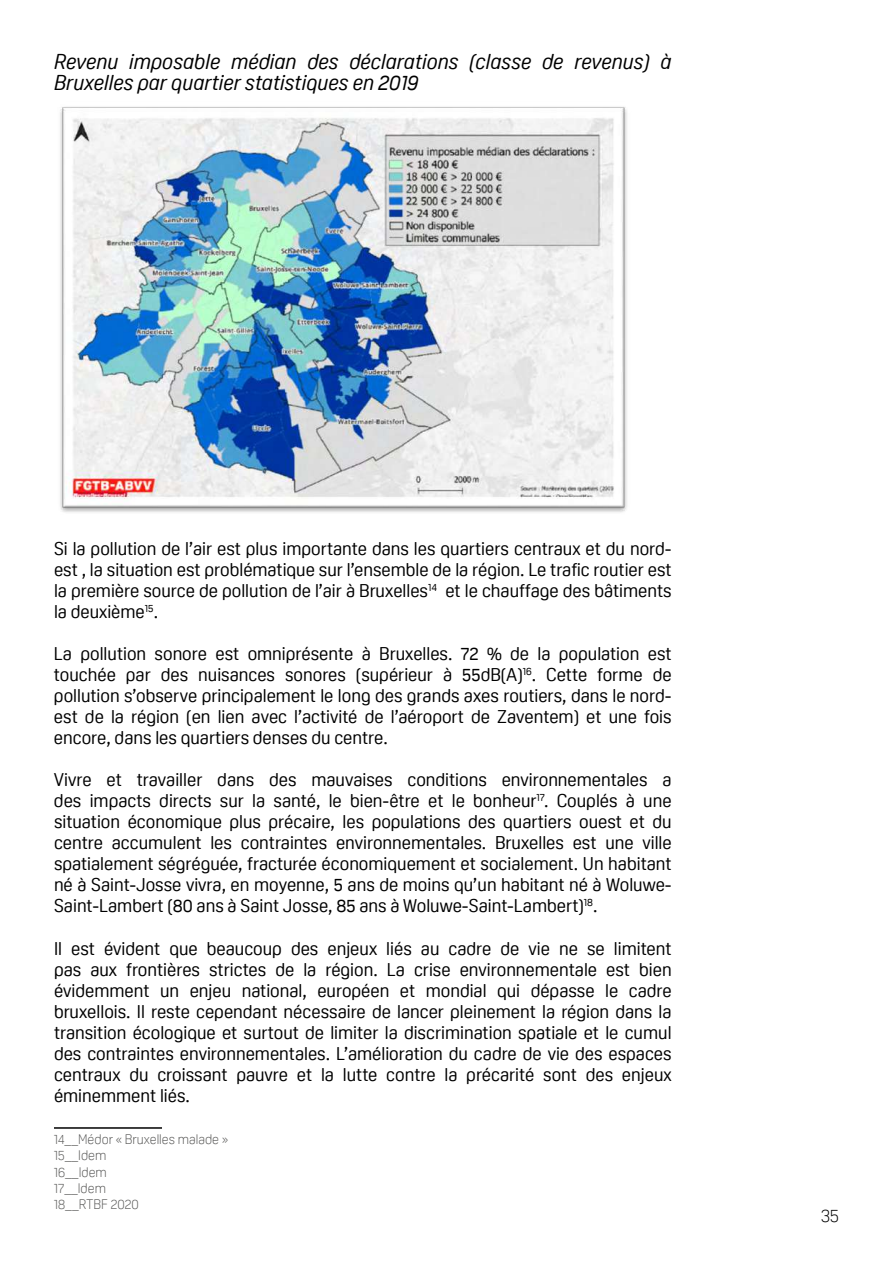
<style>
.page{position:relative;width:893px;height:1263px;background:#fff}
.page>*{position:absolute;margin:0;border:0;box-sizing:border-box;transform-origin:0 0}
.t1{font:italic 21px/21px "Oscine";color:#000}
.t2{font:18px/21px "Oscine";color:#000;text-align:justify}
.t3{font:300 18px "Oscine";color:#000}
.t4{font:300 13.5px/16.2px "Oscine";color:#575756}
</style>
<div class="page">
<img style="left:60px;top:107px;width:567px;height:406px">
<hr style="left:54px;top:1127px;width:108px;height:2px;background:#000">
<p class="t1" style="left:54px;top:51px;width:619px">Revenu imposable médian des déclarations (classe de revenus) à<br>Bruxelles par quartier statistiques en 2019</p>
<p class="t2" style="left:54px;top:538px;width:619px">Si la pollution de l’air est plus importante dans les quartiers centraux et du nord&shy;est , la situation est problématique sur l’ensemble de la région. Le trafic routier est la première source de pollution de l’air à Bruxelles<sup>14</sup> et le chauffage des bâtiments la deuxième<sup>15</sup>.</p>
<p class="t2" style="left:54px;top:643px;width:619px">La pollution sonore est omniprésente à Bruxelles. 72 % de la population est touchée par des nuisances sonores (supérieur à 55dB(A)<sup>16</sup>. Cette forme de pollution s’observe principalement le long des grands axes routiers, dans le nord&shy;est de la région (en lien avec l’activité de l’aéroport de Zaventem) et une fois encore, dans les quartiers denses du centre.</p>
<p class="t2" style="left:54px;top:770px;width:619px">Vivre et travailler dans des mauvaises conditions environnementales a des impacts directs sur la santé, le bien-être et le bonheur<sup>17</sup>. Couplés à une situation économique plus précaire, les populations des quartiers ouest et du centre accumulent les contraintes environnementales. Bruxelles est une ville spatialement ségréguée, fracturée économiquement et socialement. Un habitant né à Saint-Josse vivra, en moyenne, 5 ans de moins qu’un habitant né à Woluwe-Saint-Lambert (80 ans à Saint Josse, 85 ans à Woluwe-Saint-Lambert)<sup>18</sup>.</p>
<p class="t2" style="left:54px;top:938px;width:619px">Il est évident que beaucoup des enjeux liés au cadre de vie ne se limitent pas aux frontières strictes de la région. La crise environnementale est bien évidemment un enjeu national, européen et mondial qui dépasse le cadre bruxellois. Il reste cependant nécessaire de lancer pleinement la région dans la transition écologique et surtout de limiter la discrimination spatiale et le cumul des contraintes environnementales. L’amélioration du cadre de vie des espaces centraux du croissant pauvre et la lutte contre la précarité sont des enjeux éminemment liés.</p>
<p class="t4" style="left:54px;top:1131px;width:175px">14__Médor « Bruxelles malade »<br>15__Idem<br>16__Idem<br>17__Idem<br>18__RTBF 2020</p>
<p class="t3" style="left:821px;top:1205px;width:19px">35</p>
</div>
